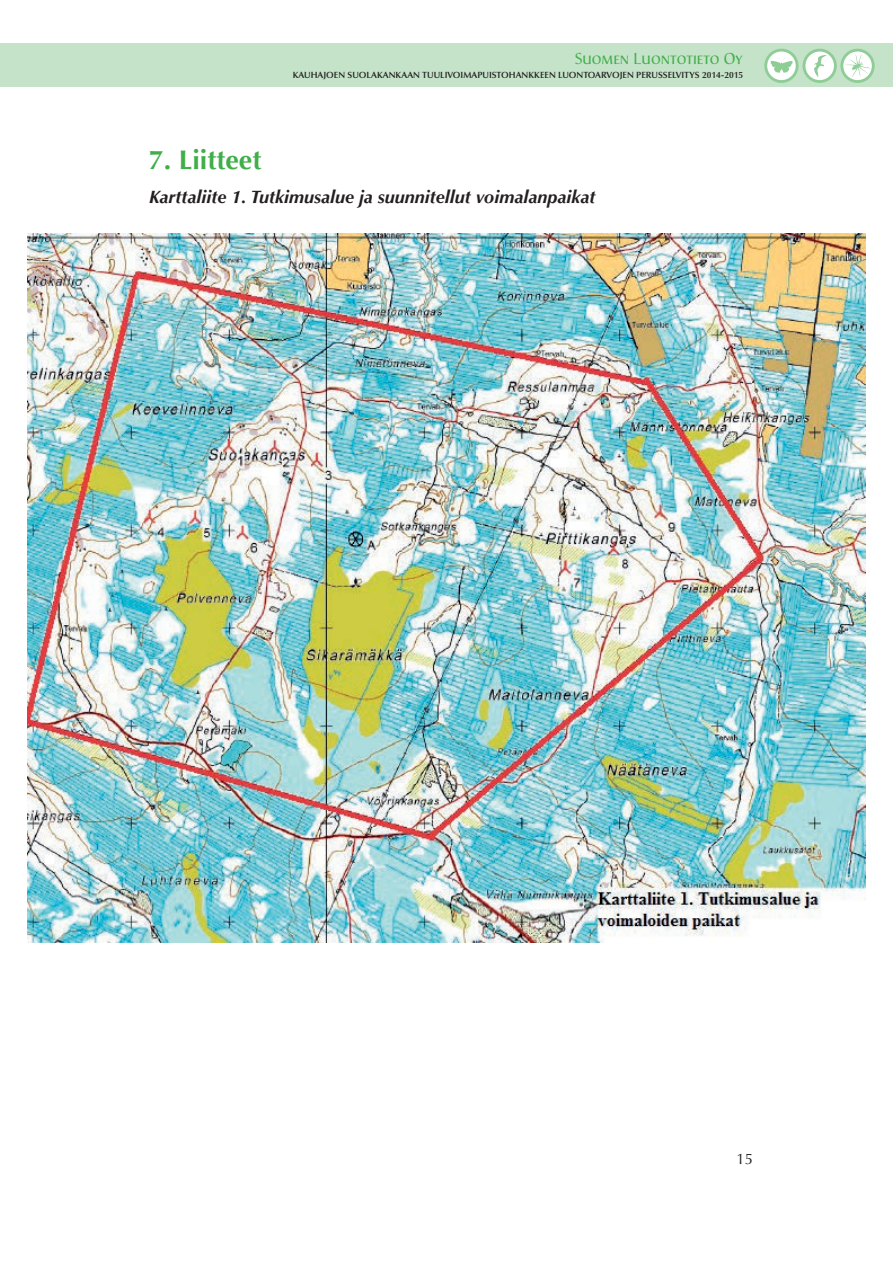
<style>
.page{position:relative;width:893px;height:1263px;background:#fff}
.page>*{position:absolute;margin:0;border:0;box-sizing:border-box;transform-origin:0 0}
.t1{font:700 27px "Optima";color:#40ae49}
.t2{font:italic 700 18px "Optima";color:#231f20}
.t3{font:15.6px "Christiana Regular SC";color:#40ae49}
.t4{font:15px "Optima";color:#231f20}
.t5{font:600 9px "Optima";color:#231f20}
</style>
<div class="page">
<div style="left:0;top:43px;width:893px;height:44px;background:#c4e3c8"></div>
<svg style="left:766px;top:50px;width:31px;height:32px"></svg>
<div style="left:764px;top:49px;width:34px;height:34px;border:3px solid #8fcd97;border-radius:50%"></div>
<svg style="left:771px;top:58px;width:22px;height:15px"></svg>
<svg style="left:842px;top:50px;width:31px;height:32px"></svg>
<div style="left:840px;top:49px;width:35px;height:34px;border:3px solid #8fcd97;border-radius:50%"></div>
<svg style="left:845px;top:54px;width:25px;height:23px"></svg>
<svg style="left:804px;top:50px;width:31px;height:32px"></svg>
<div style="left:803px;top:49px;width:34px;height:34px;border:3px solid #8fcd97;border-radius:50%"></div>
<svg style="left:814px;top:55px;width:12px;height:22px"></svg>
<img style="left:28px;top:234px;width:837px;height:709px">
<h3 class="t3" style="left:575px;top:49px;width:170px">Suomen Luontotieto Oy</h3>
<p class="t5" style="left:293px;top:69px;width:452px">KAUHAJOEN SUOLAKANKAAN TUULIVOIMAPUISTOHANKKEEN LUONTOARVOJEN PERUSS ELVITYS 2014-2015</p>
<h1 class="t1" style="left:149px;top:144px;width:114px">7. Liitteet</h1>
<h2 class="t2" style="left:149px;top:186px;width:448px">Karttaliite 1. Tutkimusalue ja suunnitellut voimalanpaikat</h2>
<h3 class="t4" style="left:736px;top:1150px;width:18px">15</h3>
</div>
